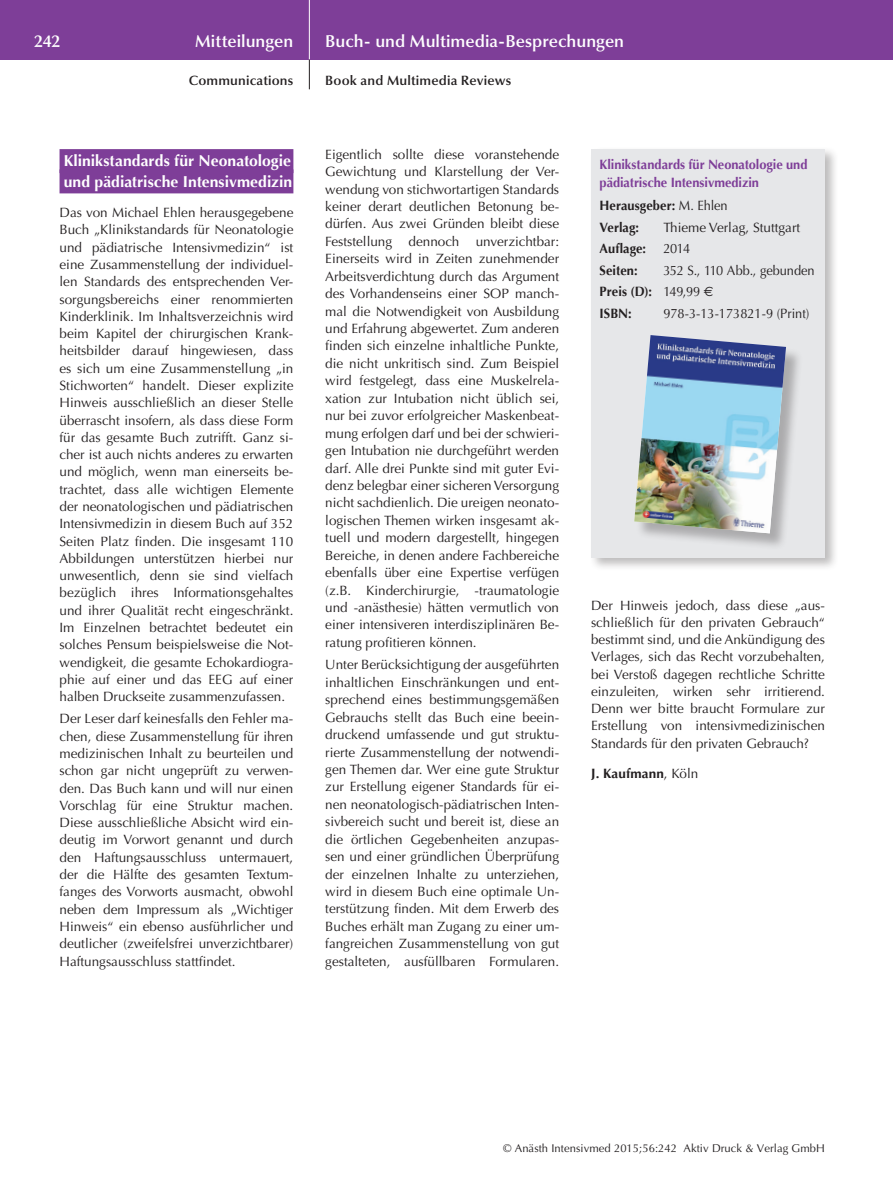
<style>
.page{position:relative;width:893px;height:1191px;background:#fff}
.page>*{position:absolute;margin:0;border:0;box-sizing:border-box;transform-origin:0 0}
.t1{font:600 17.25px "Optima";color:#fff}
.t2{font:700 15.75px/20.2px "Optima";color:#fff}
.t3{font:13.5px/17.2px "Optima";color:#231f20;text-align:justify}
.t4{font:13.5px/21.5px "Optima";color:#231f20;scale:.95 1}
.t5{font:700 13.5px/17.2px "Optima";color:#7e3e98;scale:.95 1}
.t6{font:700 13.5px/21.5px "Optima";letter-spacing:.005em;color:#231f20;scale:.95 1}
.t7{font:600 13.5px "Optima";letter-spacing:.01em;color:#231f20}
.t8{font:700 13.5px "Optima";letter-spacing:.005em;color:#231f20}
.t9{font:11.25px "Optima";letter-spacing:.005em;color:#231f20}
.s1{font-weight:400}
.s2{font-weight:700}
</style>
<div class="page">
<div style="left:0;top:0;width:893px;height:60px;background:#7e3e98"></div>
<hr style="left:309px;top:0;width:1px;height:60px;background:#fff">
<svg style="left:309px;top:60px;width:1px;height:29px"></svg>
<div style="left:60px;top:149px;width:233px;height:24px;background:#7e3e98"></div>
<div style="left:60px;top:169px;width:233px;height:24px;background:#7e3e98"></div>
<div style="left:589px;top:147px;width:250px;height:424px;background:#231f20;opacity:.3"></div>
<div style="left:591px;top:149px;width:234px;height:408px;background:#e6e7e9"></div>
<div style="left:635px;top:336px;width:168px;height:214px;background:#231f20;opacity:.3"></div>
<img style="left:634px;top:335px;width:152px;height:198px">
<p class="t1" style="left:34px;top:31px;width:28px">242</p>
<p class="t1" style="left:195px;top:31px;width:100px">Mitteilungen</p>
<p class="t7" style="left:189px;top:73px;width:106px">Communications</p>
<p class="t2" style="left:64px;top:151px;width:230px">Klinikstandards für Neonatologie und pädiatrische Intensivmedizin</p>
<p class="t3" style="left:60px;top:204px;width:235px">Das von Michael Ehlen herausgegebene Buch „Klinikstandards für Neonatologie und pädiatrische Intensivmedizin“ ist eine Zusammenstellung der individuel&shy;len Standards des entsprechenden Ver&shy;sorgungsbereichs einer renommierten Kinderklinik. Im Inhaltsverzeichnis wird beim Kapitel der chirurgischen Krank&shy;heitsbilder darauf hingewiesen, dass es sich um eine Zusammenstellung „in Stichworten“ handelt. Dieser explizite Hinweis ausschließlich an dieser Stelle überrascht insofern, als dass diese Form für das gesamte Buch zutrifft. Ganz si&shy;cher ist auch nichts anderes zu erwarten und möglich, wenn man einerseits be&shy;trachtet, dass alle wichtigen Elemente der neonatologischen und pädiatrischen Intensivmedizin in diesem Buch auf 352<br>Seiten Platz finden. Die insgesamt 110<br>Abbildungen unterstützen hierbei nur unwesentlich, denn sie sind vielfach bezüglich ihres Informationsgehaltes und ihrer Qualität recht eingeschränkt.<br>Im Einzelnen betrachtet bedeutet ein solches Pensum beispielsweise die Not&shy;wendigkeit, die gesamte Echokardiogra&shy;phie auf einer und das EEG auf einer halben Druckseite zusammenzufassen.</p>
<p class="t3" style="left:60px;top:710px;width:235px">Der Leser darf keinesfalls den Fehler ma&shy;chen, diese Zusammenstellung für ihren medizinischen Inhalt zu beurteilen und schon gar nicht ungeprüft zu verwen&shy;den. Das Buch kann und will nur einen Vorschlag für eine Struktur machen.<br>Diese ausschließliche Absicht wird ein&shy;deutig im Vorwort genannt und durch den Haftungsausschluss untermauert, der die Hälfte des gesamten Textum&shy;fanges des Vorworts ausmacht, obwohl neben dem Impressum als „Wichtiger Hinweis“ ein ebenso ausführlicher und deutlicher (zweifelsfrei unverzichtbarer)<br>Haftungsausschluss stattfindet.</p>
<p class="t1" style="left:325px;top:31px;width:300px">Buch- und Multimedia-Besprechungen</p>
<p class="t7" style="left:325px;top:73px;width:187px">Book and Multimedia Reviews</p>
<p class="t3" style="left:325px;top:146px;width:235px">Eigentlich sollte diese voranstehende Gewichtung und Klarstellung der Ver&shy;wendung von stichwortartigen Standards keiner derart deutlichen Betonung be&shy;dürfen. Aus zwei Gründen bleibt diese Feststellung dennoch unverzichtbar:<br>Einerseits wird in Zeiten zunehmender Arbeitsverdichtung durch das Argument des Vorhandenseins einer SOP manch&shy;mal die Notwendigkeit von Ausbildung und Erfahrung abgewertet. Zum anderen finden sich einzelne inhaltliche Punkte, die nicht unkritisch sind. Zum Beispiel wird festgelegt, dass eine Muskelrela&shy;xation zur Intubation nicht üblich sei, nur bei zuvor erfolgreicher Maskenbeat&shy;mung erfolgen darf und bei der schwieri&shy;gen Intubation nie durchgeführt werden darf. Alle drei Punkte sind mit guter Evi&shy;denz belegbar einer sicheren Versorgung nicht sachdienlich. Die ureigen neonato&shy;logischen Themen wirken insgesamt ak&shy;tuell und modern dargestellt, hingegen Bereiche, in denen andere Fachbereiche ebenfalls über eine Expertise verfügen (z.B. Kinderchirurgie, -traumatologie und -anästhesie) hätten vermutlich von einer intensiveren interdisziplinären Be&shy;ratung profitieren können.</p>
<p class="t3" style="left:325px;top:656px;width:235px">Unter Berücksichtigung der ausgeführten inhaltlichen Einschränkungen und ent&shy;sprechend eines bestimmungsgemäßen Gebrauchs stellt das Buch eine beein&shy;druckend umfassende und gut struktu&shy;rierte Zusammenstellung der notwendi&shy;gen Themen dar. Wer eine gute Struktur zur Erstellung eigener Standards für ei&shy;nen neonatologisch-pädiatrischen Inten&shy;sivbereich sucht und bereit ist, diese an die örtlichen Gegebenheiten anzupas&shy;sen und einer gründlichen Überprüfung der einzelnen Inhalte zu unterziehen, wird in diesem Buch eine optimale Un&shy;terstützung finden. Mit dem Erwerb des Buches erhält man Zugang zu einer um&shy;fangreichen Zusammenstellung von gut gestalteten, ausfüllbaren Formularen.</p>
<p class="t5" style="left:600px;top:156px;width:220px">Klinikstandards für Neonatologie und pädiatrische Intensivmedizin</p>
<p class="t6" style="left:600px;top:195px;width:136px">Herausgeber: <span class="s1">M. Ehlen<br></span>Verlag:</p>
<p class="t3" style="left:663px;top:219px;width:138px">Thieme Verlag, Stuttgart</p>
<p class="t6" style="left:600px;top:238px;width:50px">Auflage:</p>
<p class="t4" style="left:663px;top:238px;width:30px">2014</p>
<p class="t6" style="left:600px;top:260px;width:42px">Seiten:</p>
<p class="t4" style="left:600px;top:260px;width:228px;text-indent:64px">352 S., 110 Abb., gebunden<br><span class="s2">Preis (D):</span> 149,99<br><span class="s2">ISBN:</span></p>
<p class="t4" style="left:663px;top:303px;width:155px">978-3-13-173821-9 (Print)</p>
<p class="t3" style="left:591px;top:596px;width:235px">Der Hinweis jedoch, dass diese „aus&shy;schließlich für den privaten Gebrauch“ bestimmt sind, und die Ankündigung des Verlages, sich das Recht vorzubehalten, bei Verstoß dagegen rechtliche Schritte einzuleiten, wirken sehr irritierend.<br>Denn wer bitte braucht Formulare zur Erstellung von intensivmedizinischen Standards für den privaten Gebrauch?</p>
<p class="t8" style="left:591px;top:765px;width:109px">J. Kaufmann<span class="s1">, Köln</span></p>
<p class="t9" style="left:503px;top:1142px;width:323px">© Anästh Intensivmed 2015;56:242 Aktiv Druck &amp; Verlag GmbH</p>
</div>
